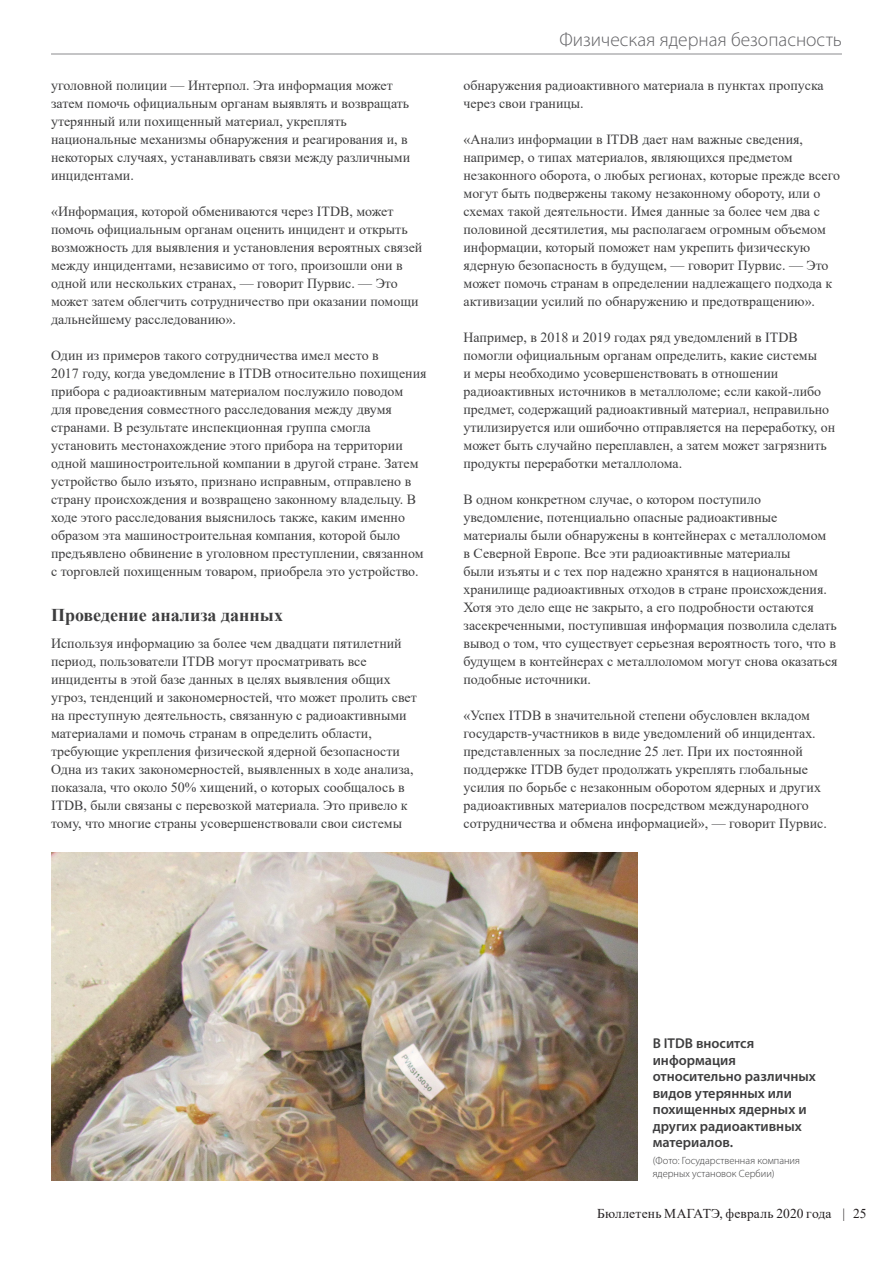
<style>
.page{position:relative;width:893px;height:1263px;background:#fff}
.page>*{position:absolute;margin:0;border:0;box-sizing:border-box;transform-origin:0 0}
.t1{font:300 19.5px "Myriad Pro";color:#636366}
.Paragraph_Heading_01{font:700 18px "Times New Roman";color:#3e3e3f}
.Photo_caption{font:600 14.25px/16.5px "Myriad Pro";color:#3e3e3f}
.Body_Text{font:13.95px/18px "Times New Roman";color:#3e3e3f}
.Body_Text_-_no_space{font:13.95px/18px "Times New Roman";color:#3e3e3f}
.t2{font:13.5px "Times New Roman";letter-spacing:.01em;color:#231f20}
.Photo_credit{font:300 10.5px/12.6px "Myriad Pro";color:#3e3e3f}
</style>
<div class="page">
<img style="left:51px;top:853px;width:587px;height:327px">
<hr style="left:51px;top:54px;width:791px;height:1px;background:#636366">
<p class="Body_Text_-_no_space" style="left:51px;top:76px;width:361px">уголовной полиции — Интерпол. Эта информация может затем помочь официальным органам выявлять и возвращать утерянный или похищенный материал, укреплять национальные механизмы обнаружения и реагирования и, в некоторых случаях, устанавливать связи между различными инцидентами.</p>
<p class="Body_Text" style="left:51px;top:202px;width:373px">«Информация, которой обмениваются через ITDB, может помочь официальным органам оценить инцидент и открыть возможность для выявления и установления вероятных связей между инцидентами, независимо от того, произошли они в одной или нескольких странах, — говорит Пурвис. — Это может затем облегчить сотрудничество при оказании помощи дальнейшему расследованию».</p>
<p class="Body_Text" style="left:51px;top:346px;width:377px">Один из примеров такого сотрудничества имел место в<br>2017 году, когда уведомление в ITDB относительно похищения прибора с радиоактивным материалом послужило поводом для проведения совместного расследования между двумя странами. В результате инспекционная группа смогла установить местонахождение этого прибора на территории одной машиностроительной компании в другой стране. Затем устройство было изъято, признано исправным, отправлено в страну происхождения и возвращено законному владельцу. В ходе этого расследования выяснилось также, каким именно образом эта машиностроительная компания, которой было предъявлено обвинение в уголовном преступлении, связанном с торговлей похищенным товаром, приобрела это устройство.</p>
<p class="Paragraph_Heading_01" style="left:51px;top:602px;width:233px">Проведение анализа данных</p>
<p class="Body_Text" style="left:51px;top:634px;width:367px">Используя информацию за более чем двадцати пятилетний период, пользователи ITDB могут просматривать все инциденты в этой базе данных в целях выявления общих угроз, тенденций и закономерностей, что может пролить свет на преступную деятельность, связанную с радиоактивными материалами и помочь странам в определить области, требующие укрепления физической ядерной безопасности Одна из таких закономерностей, выявленных в ходе анализа, показала, что около 50% хищений, о которых сообщалось в ITDB, были связаны с перевозкой материала. Это привело к тому, что многие страны усовершенствовали свои системы</p>
<h1 class="t1" style="left:559px;top:29px;width:284px">Физическая ядерная безопасность</h1>
<p class="Body_Text" style="left:463px;top:76px;width:362px">обнаружения радиоактивного материала в пунктах пропуска через свои границы.</p>
<p class="Body_Text" style="left:463px;top:130px;width:378px">«Анализ информации в ITDB дает нам важные сведения, например, о типах материалов, являющихся предметом незаконного оборота, о любых регионах, которые прежде всего могут быть подвержены такому незаконному обороту, или о схемах такой деятельности. Имея данные за более чем два с половиной десятилетия, мы располагаем огромным объемом информации, который поможет нам укрепить физическую ядерную безопасность в будущем, — говорит Пурвис. — Это может помочь странам в определении надлежащего подхода к активизации усилий по обнаружению и предотвращению».</p>
<p class="Body_Text" style="left:463px;top:328px;width:373px">Например, в 2018 и 2019 годах ряд уведомлений в ITDB помогли официальным органам определить, какие системы<br>и меры необходимо усовершенствовать в отношении радиоактивных источников в металлоломе; если какой-либо предмет, содержащий радиоактивный материал, неправильно утилизируется или ошибочно отправляется на переработку, он может быть случайно переплавлен, а затем может загрязнить продукты переработки металлолома.</p>
<p class="Body_Text" style="left:463px;top:490px;width:376px">В одном конкретном случае, о котором поступило уведомление, потенциально опасные радиоактивные материалы были обнаружены в контейнерах с металлоломом<br>в Северной Европе. Все эти радиоактивные материалы<br>были изъяты и с тех пор надежно хранятся в национальном хранилище радиоактивных отходов в стране происхождения.<br>Хотя это дело еще не закрыто, а его подробности остаются засекреченными, поступившая информация позволила сделать вывод о том, что существует серьезная вероятность того, что в будущем в контейнерах с металлоломом могут снова оказаться подобные источники.</p>
<p class="Body_Text" style="left:463px;top:706px;width:365px">«Успех ITDB в значительной степени обусловлен вкладом государств-участников в виде уведомлений об инцидентах. представленных за последние 25 лет. При их постоянной поддержке ITDB будет продолжать укреплять глобальные усилия по борьбе с незаконным оборотом ядерных и других радиоактивных материалов посредством международного сотрудничества и обмена информацией», — говорит Пурвис.</p>
<p class="Photo_caption" style="left:653px;top:1035px;width:165px">В ITDB вносится информация относительно различных видов утерянных или похищенных ядерных и других радиоактивных материалов.</p>
<p class="Photo_credit" style="left:653px;top:1155px;width:149px">(Фото: Государственная компания ядерных установок Сербии)</p>
<p class="t2" style="left:597px;top:1204px;width:271px">Бюллетень МАГАТЭ, февраль 2020 года | 25</p>
</div>
